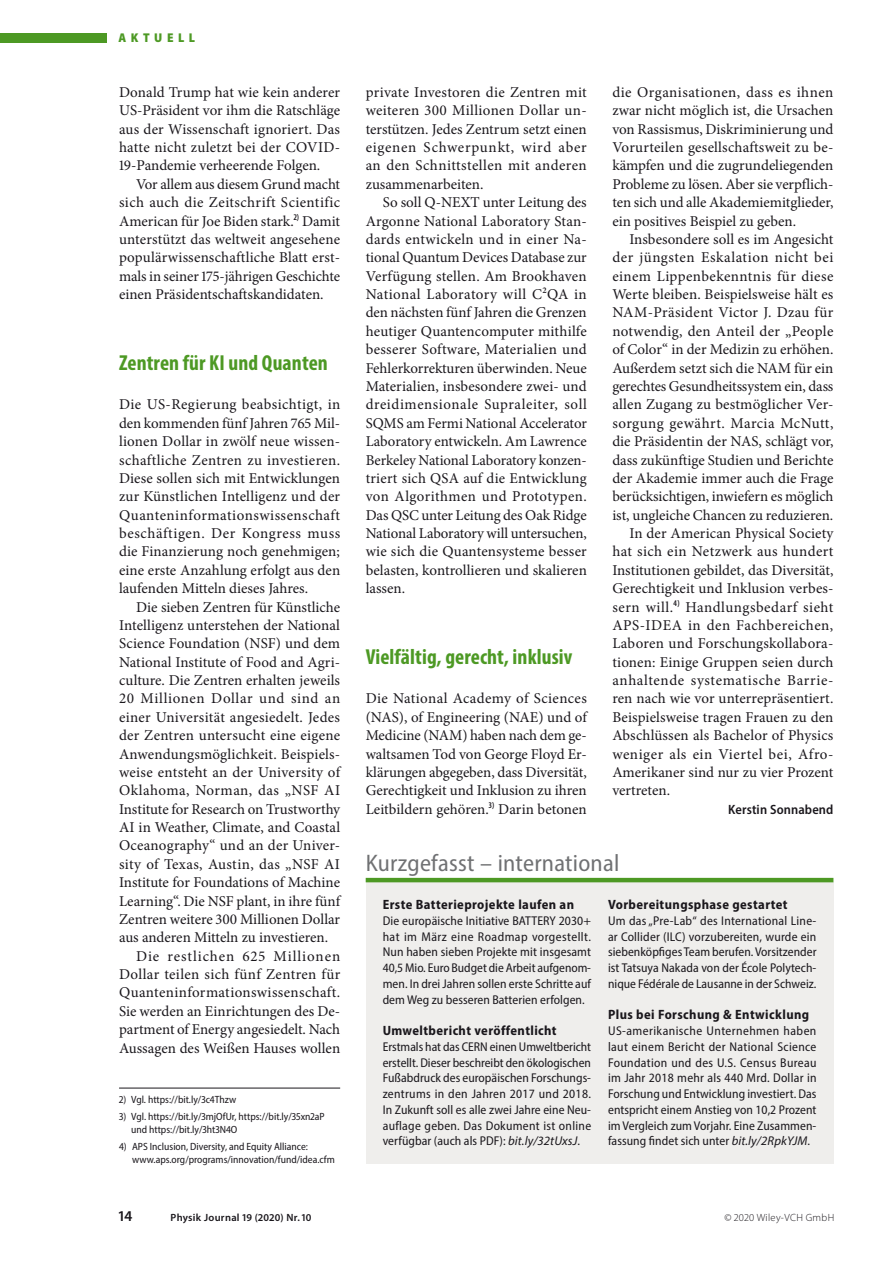
<style>
.page{position:relative;width:893px;height:1263px;background:#fff}
.page>*{position:absolute;margin:0;border:0;box-sizing:border-box;transform-origin:0 0}
.Ü__überLinie_16{font:semi-condensed 24px "Myriad Pro";letter-spacing:.01em;color:#707173}
.Ü_Akt_HT_Bücher_DPG{font:700 condensed 21.75px "Myriad Pro";letter-spacing:.005em;color:#4d9924}
.GT{font:15px/18.3px "Minion Pro";color:#1a171c;text-align:justify}
.GTO{font:15px/18.3px "Minion Pro";color:#1a171c;text-align:justify}
.t1{font:600 15px "Myriad Pro";color:#1a171c}
.Ü__Kurzgefasst{font:700 semi-condensed 13.5px "Myriad Pro";letter-spacing:.03em;color:#1a171c}
.Autor__HT_Akt_DPG_Lb{font:600 semi-condensed 13.5px "Myriad Pro";letter-spacing:.01em;color:#1a171c}
.GTO-2{font:semi-condensed 12.75px/15.8px "Myriad Pro";letter-spacing:.005em;color:#1a171c;text-align:justify}
.t2{font:900 semi-condensed 12.75px "Myriad Pro";letter-spacing:.36em;color:#4d9924}
.FN_ohne_Linie{font:semi-condensed 10.5px/12.8px "Myriad Pro";color:#1a171c}
.FN_mit_Linie{font:semi-condensed 10.5px "Myriad Pro";color:#1a171c}
.t3{font:600 10.5px "Myriad Pro";letter-spacing:.03em;color:#1a171c}
.t4{font:300 10.5px "Myriad Pro";letter-spacing:.03em;color:#1a171c}
.s1{font-style:italic;font-stretch:normal}
</style>
<div class="page">
<div style="left:0;top:33px;width:106px;height:9px;background:#4d9924"></div>
<hr style="left:119px;top:1088px;width:221px;height:1px;background:#1a171c">
<div style="left:366px;top:882px;width:467px;height:281px;background:#efeeec"></div>
<hr style="left:366px;top:878px;width:467px;height:4px;background:#4d9924">
<p class="t2" style="left:118px;top:30px;width:78px">Aktuell</p>
<p class="GT" style="left:119px;top:83px;width:223px">Donald Trump hat wie kein anderer US-Präsident vor ihm die Ratschläge aus der Wissenschaft ignoriert. Das hatte nicht zuletzt bei der COVID-19-Pandemie verheerende Folgen.</p>
<p class="GT" style="left:119px;top:175px;width:223px;text-indent:17px">Vor allem aus diesem Grund macht sich auch die Zeitschrift Scientific American für Joe Biden stark.<sup>2)</sup> Damit unterstützt das weltweit angesehene populärwissenschaftliche Blatt erst&shy;mals in seiner 175-jährigen Geschichte einen Präsidentschaftskandidaten.</p>
<p class="Ü_Akt_HT_Bücher_DPG" style="left:119px;top:349px;width:210px">Zentren für KI und Quanten</p>
<p class="GTO" style="left:119px;top:395px;width:223px">Die US-Regierung beabsichtigt, in den kommenden fünf Jahren 765 Mil&shy;lionen Dollar in zwölf neue wissen&shy;schaftliche Zentren zu investieren.<br>Diese sollen sich mit Entwicklungen zur Künstlichen Intelligenz und der Quanteninformationswissenschaft beschäftigen. Der Kongress muss die Finanzierung noch genehmigen; eine erste Anzahlung erfolgt aus den laufenden Mitteln dieses Jahres.</p>
<p class="GT" style="left:119px;top:598px;width:223px;text-indent:17px">Die sieben Zentren für Künstliche Intelligenz unterstehen der National Science Foundation (NSF) und dem National Institute of Food and Agri&shy;culture. Die Zentren erhalten jeweils 20 Millionen Dollar und sind an einer Universität angesiedelt. Jedes der Zentren untersucht eine eigene Anwendungsmöglichkeit. Beispiels&shy;weise entsteht an der University of Oklahoma, Norman, das „NSF AI Institute for Research on Trustworthy AI in Weather, Climate, and Coastal Oceanography“ und an der Univer&shy;sity of Texas, Austin, das „NSF AI Institute for Foundations of Machine Learning“. Die NSF plant, in ihre fünf Zentren weitere 300 Millionen Dollar aus anderen Mitteln zu investieren.</p>
<p class="GT" style="left:119px;top:947px;width:223px;text-indent:17px">Die restlichen 625 Millionen Dollar teilen sich fünf Zentren für Quanteninformationswissenschaft.<br>Sie werden an Einrichtungen des De&shy;partment of Energy angesiedelt. Nach Aussagen des Weißen Hauses wollen</p>
<p class="FN_mit_Linie" style="left:119px;top:1093px;width:119px">2) Vgl. https://bit.ly/3c4Thzw</p>
<p class="FN_ohne_Linie" style="left:131px;top:1110px;width:195px;text-indent:-12px">3) Vgl. https://bit.ly/3mjOfUr, https://bit.ly/35xn2aP und https://bit.ly/3ht3N4O</p>
<p class="FN_ohne_Linie" style="left:132px;top:1140px;width:204px;text-indent:-13px">4) APS Inclusion, Diversity, and Equity Alliance: www.aps.org/programs/innovation/fund/idea.cfm</p>
<p class="GT" style="left:366px;top:83px;width:223px">private Investoren die Zentren mit weiteren 300 Millionen Dollar un&shy;terstützen. Jedes Zentrum setzt einen eigenen Schwerpunkt, wird aber an den Schnittstellen mit anderen zusammenarbeiten.</p>
<p class="GT" style="left:366px;top:193px;width:223px;text-indent:17px">So soll Q-NEXT unter Leitung des Argonne National Laboratory Stan&shy;dards entwickeln und in einer Na&shy;tional Quantum Devices Database zur Verfügung stellen. Am Brookhaven National Laboratory will C<sup>2</sup>QA in den nächsten fünf Jahren die Grenzen heutiger Quantencomputer mithilfe besserer Software, Materialien und Fehlerkorrekturen überwinden. Neue Materialien, insbesondere zwei- und dreidimensionale Supraleiter, soll SQMS am Fermi National Accelerator Laboratory entwickeln. Am Lawrence Berkeley National Laboratory konzen&shy;triert sich QSA auf die Entwicklung von Algorithmen und Prototypen.<br>Das QSC unter Leitung des Oak Ridge National Laboratory will untersuchen, wie sich die Quantensysteme besser belasten, kontrollieren und skalieren lassen.</p>
<p class="Ü_Akt_HT_Bücher_DPG" style="left:366px;top:643px;width:208px">Vielfältig, gerecht, inklusiv</p>
<p class="GTO" style="left:366px;top:689px;width:223px">Die National Academy of Sciences (NAS), of Engineering (NAE) und of Medicine (NAM) haben nach dem ge&shy;waltsamen Tod von George Floyd Er&shy;klärungen abgegeben, dass Diversität, Gerechtigkeit und Inklusion zu ihren Leitbildern gehören.<sup>3)</sup> Darin betonen</p>
<p class="GTO" style="left:612px;top:83px;width:223px">die Organisationen, dass es ihnen zwar nicht möglich ist, die Ursachen von Rassismus, Diskriminierung und Vorurteilen gesellschaftsweit zu be&shy;kämpfen und die zugrundeliegenden Probleme zu lösen. Aber sie verpflich&shy;ten sich und alle Akademiemitglieder, ein positives Beispiel zu geben.</p>
<p class="GT" style="left:612px;top:230px;width:223px;text-indent:17px">Insbesondere soll es im Angesicht der jüngsten Eskalation nicht bei einem Lippenbekenntnis für diese Werte bleiben. Beispielsweise hält es NAM-Präsident Victor J. Dzau für notwendig, den Anteil der „People of Color“ in der Medizin zu erhöhen.<br>Außerdem setzt sich die NAM für ein gerechtes Gesundheitssystem ein, dass allen Zugang zu bestmöglicher Ver&shy;sorgung gewährt. Marcia McNutt, die Präsidentin der NAS, schlägt vor, dass zukünftige Studien und Berichte der Akademie immer auch die Frage berücksichtigen, inwiefern es möglich ist, ungleiche Chancen zu reduzieren.</p>
<p class="GT" style="left:612px;top:524px;width:223px;text-indent:17px">In der American Physical Society hat sich ein Netzwerk aus hundert Institutionen gebildet, das Diversität, Gerechtigkeit und Inklusion verbes&shy;sern will.<sup>4)</sup> Handlungsbedarf sieht APS-IDEA in den Fachbereichen, Laboren und Forschungskollabora&shy;tionen: Einige Gruppen seien durch anhaltende systematische Barrie&shy;ren nach wie vor unterrepräsentiert.<br>Beispielsweise tragen Frauen zu den Abschlüssen als Bachelor of Physics weniger als ein Viertel bei, Afro-Amerikaner sind nur zu vier Prozent vertreten.</p>
<p class="Autor__HT_Akt_DPG_Lb" style="left:728px;top:801px;width:107px">Kerstin Sonnabend</p>
<p class="Ü__überLinie_16" style="left:366px;top:848px;width:255px">Kurzgefasst – international</p>
<p class="Ü__Kurzgefasst" style="left:383px;top:896px;width:193px">Erste Batterieprojekte laufen an</p>
<p class="GTO-2" style="left:383px;top:912px;width:210px">Die europäische Initiative BATTERY 2030+ hat im März eine Roadmap vorgestellt.<br>Nun haben sieben Projekte mit insgesamt 40,5 Mio. Euro Budget die Arbeit aufgenom&shy;men. In drei Jahren sollen erste Schritte auf dem Weg zu besseren Batterien erfolgen.</p>
<p class="Ü__Kurzgefasst" style="left:383px;top:1022px;width:175px">Umweltbericht veröffentlicht</p>
<p class="GTO-2" style="left:383px;top:1038px;width:210px">Erstmals hat das CERN einen Umweltbericht erstellt. Dieser beschreibt den ökologischen Fußabdruck des europäischen Forschungs&shy;zentrums in den Jahren 2017 und 2018.<br>In Zukunft soll es alle zwei Jahre eine Neu&shy;auflage geben. Das Dokument ist online verfügbar (auch als PDF): <span class="s1">bit.ly/32tUxsJ</span>.</p>
<p class="Ü__Kurzgefasst" style="left:608px;top:896px;width:181px">Vorbereitungsphase gestartet</p>
<p class="GTO-2" style="left:608px;top:912px;width:210px">Um das „Pre-Lab“ des International Line&shy;ar Collider (ILC) vorzubereiten, wurde ein siebenköpfiges Team berufen. Vorsitzender ist Tatsuya Nakada von der École Polytech&shy;nique Fédérale de Lausanne in der Schweiz.</p>
<p class="Ü__Kurzgefasst" style="left:608px;top:1006px;width:203px">Plus bei Forschung &amp; Entwicklung</p>
<p class="GTO-2" style="left:608px;top:1023px;width:210px">US-amerikanische Unternehmen haben laut einem Bericht der National Science Foundation und des U.S. Census Bureau im Jahr 2018 mehr als 440 Mrd. Dollar in Forschung und Entwicklung investiert. Das entspricht einem Anstieg von 10,2 Prozent im Vergleich zum Vorjahr. Eine Zusammen&shy;fassung findet sich unter <span class="s1">bit.ly/2RpkYJM</span>.</p>
<p class="t1" style="left:119px;top:1206px;width:15px">14</p>
<p class="t3" style="left:171px;top:1211px;width:142px">Physik Journal 19 (2020) Nr. 10</p>
<p class="t4" style="left:724px;top:1211px;width:111px">© 2020 Wiley-VCH GmbH</p>
</div>
